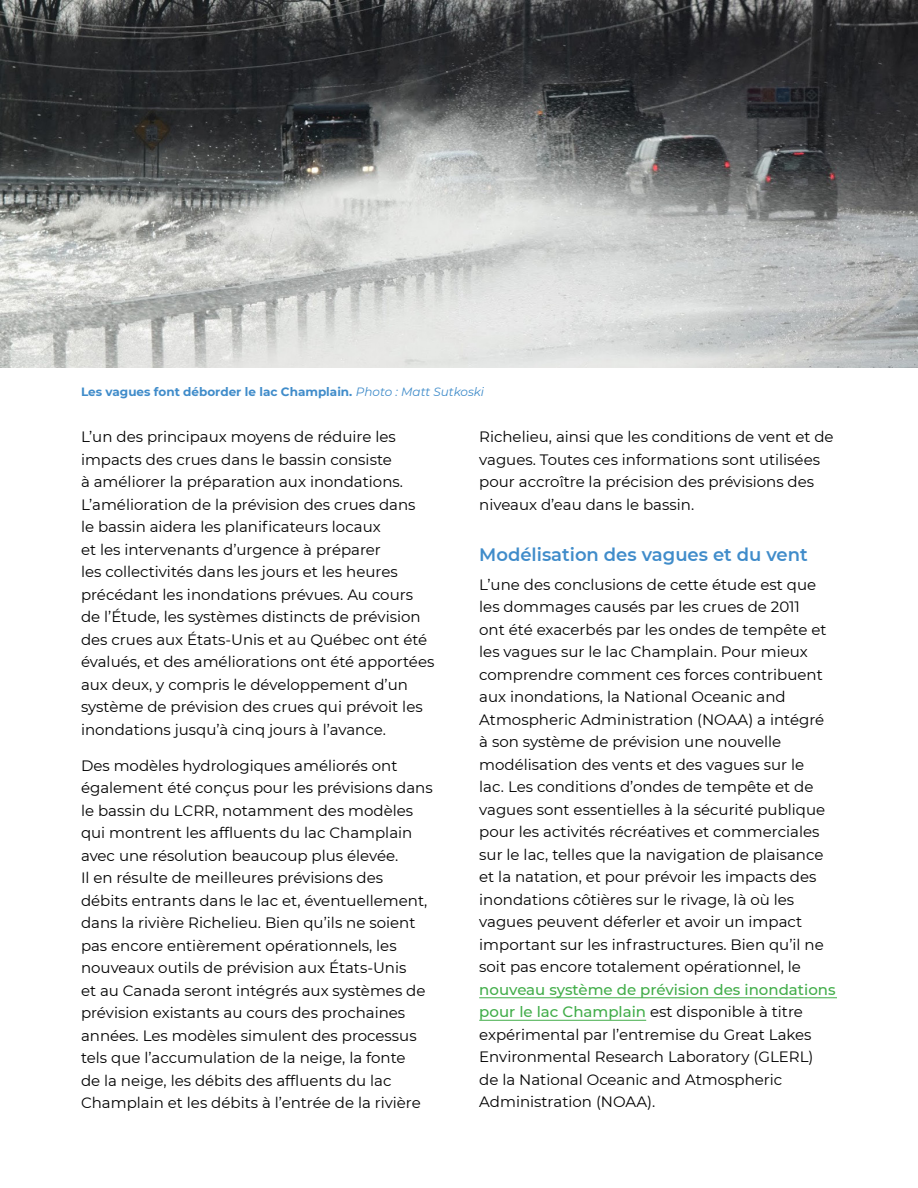
<style>
.page{position:relative;width:918px;height:1188px;background:#fff}
.page>*{position:absolute;margin:0;border:0;box-sizing:border-box;transform-origin:0 0}
.t1{font:600 18px "Montserrat";color:#408cca}
.t2{font:15px/22.5px "Montserrat";color:#000}
.t3{font:700 12px "Montserrat";color:#408cca}
.s1{font-weight:400;font-style:italic}
.s2{font-weight:500;color:#41ad49}
</style>
<div class="page">
<img style="left:0;top:0;width:918px;height:367px">
<hr style="left:479px;top:997px;width:358px;height:1px;background:#41ad49">
<hr style="left:479px;top:1020px;width:167px;height:1px;background:#41ad49">
<p class="t3" style="left:81px;top:383px;width:405px">Les vagues font déborder le lac Champlain. <span class="s1">Photo : Matt Sutkoski</span></p>
<p class="t2" style="left:81px;top:425px;width:355px">L’un des principaux moyens de réduire les impacts des crues dans le bassin consiste<br>à améliorer la préparation aux inondations.<br>L’amélioration de la prévision des crues dans<br>le bassin aidera les planificateurs locaux<br>et les intervenants d’urgence à préparer<br>les collectivités dans les jours et les heures précédant les inondations prévues. Au cours de l’Étude, les systèmes distincts de prévision des crues aux États-Unis et au Québec ont été évalués, et des améliorations ont été apportées aux deux, y compris le développement d’un système de prévision des crues qui prévoit les inondations jusqu’à cinq jours à l’avance.</p>
<p class="t2" style="left:81px;top:753px;width:353px">Des modèles hydrologiques améliorés ont également été conçus pour les prévisions dans le bassin du LCRR, notamment des modèles qui montrent les affluents du lac Champlain avec une résolution beaucoup plus élevée.<br>Il en résulte de meilleures prévisions des débits entrants dans le lac et, éventuellement, dans la rivière Richelieu. Bien qu’ils ne soient pas encore entièrement opérationnels, les nouveaux outils de prévision aux États-Unis<br>et au Canada seront intégrés aux systèmes de prévision existants au cours des prochaines années. Les modèles simulent des processus tels que l’accumulation de la neige, la fonte<br>de la neige, les débits des affluents du lac Champlain et les débits à l’entrée de la rivière</p>
<p class="t2" style="left:479px;top:425px;width:356px">Richelieu, ainsi que les conditions de vent et de vagues. Toutes ces informations sont utilisées pour accroître la précision des prévisions des niveaux d’eau dans le bassin.</p>
<p class="t1" style="left:479px;top:541px;width:330px">Modélisation des vagues et du vent</p>
<p class="t2" style="left:479px;top:573px;width:349px">L’une des conclusions de cette étude est que les dommages causés par les crues de 2011 ont été exacerbés par les ondes de tempête et les vagues sur le lac Champlain. Pour mieux comprendre comment ces forces contribuent aux inondations, la National Oceanic and Atmospheric Administration (NOAA) a intégré à son système de prévision une nouvelle modélisation des vents et des vagues sur le lac. Les conditions d’ondes de tempête et de vagues sont essentielles à la sécurité publique pour les activités récréatives et commerciales sur le lac, telles que la navigation de plaisance et la natation, et pour prévoir les impacts des inondations côtières sur le rivage, là où les vagues peuvent déferler et avoir un impact important sur les infrastructures. Bien qu’il ne soit pas encore totalement opérationnel, le</p>
<p class="t2" style="left:479px;top:978px;width:358px"><span class="s2">nouveau système de prévision des inondations pour le lac Champlain</span> est disponible à titre expérimental par l’entremise du Great Lakes Environmental Research Laboratory (GLERL) de la National Oceanic and Atmospheric Administration (NOAA).</p>
</div>
